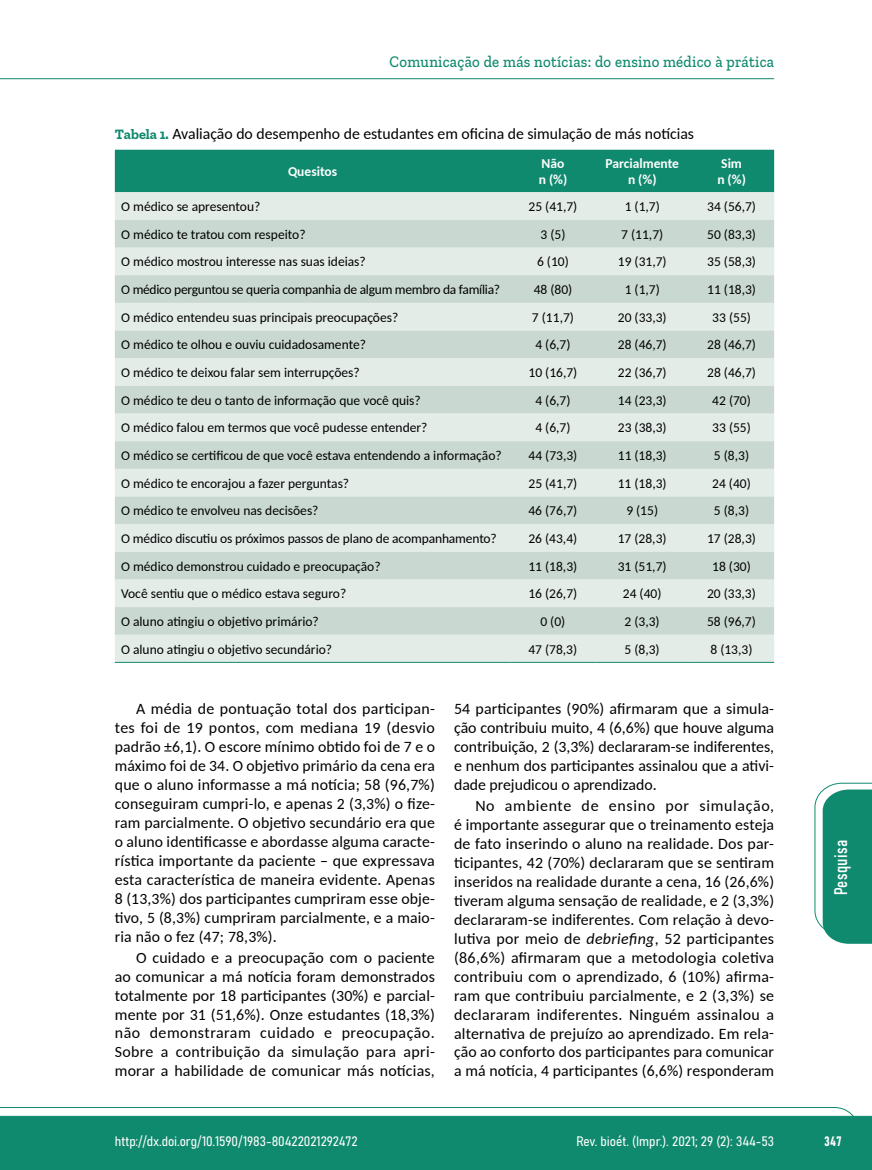
<style>
.page{position:relative;width:872px;height:1170px;background:#fff}
.page>*{position:absolute;margin:0;border:0;box-sizing:border-box;transform-origin:0 0}
.t1{font:18px "Bahnschrift";letter-spacing:.02em;color:#fff}
.t2{font:500 16.5px "Zilla Slab";letter-spacing:.02em;color:#108a6e;scale:.9 1}
.t3{font:15.75px/18.9px "Carlito";color:#000;text-align:justify}
.t4{font:13.5px "Carlito";color:#000}
.t5{font:13.5px "Bahnschrift";color:#fff}
.t6{font:13.5px "Carlito";letter-spacing:-.02em;color:#000}
.t7{font:700 13.5px/16.2px "Carlito";color:#fff}
.s1{font-family:"Zilla Slab";font-weight:700;font-size:14.25px;color:#108a6e}
.s2{font-style:italic}
</style>
<div class="page">
<svg style="left:0;top:1107px;width:859px;height:62px;background:#2e9880"></svg>
<hr style="left:0;top:78px;width:774px;height:1px;background:#108a6e">
<div style="left:115px;top:150px;width:659px;height:42px;background:#108a6e"></div>
<div style="left:115px;top:192px;width:659px;height:470px;background:#e4ece8"></div>
<svg style="left:115px;top:220px;width:659px;height:414px;background:#d5e1db"></svg>
<hr style="left:115px;top:662px;width:395px;height:1px;background:#108a6e">
<hr style="left:510px;top:662px;width:85px;height:1px;background:#108a6e">
<hr style="left:595px;top:662px;width:94px;height:1px;background:#108a6e">
<hr style="left:689px;top:662px;width:85px;height:1px;background:#108a6e">
<svg style="left:814px;top:782px;width:58px;height:161px"></svg>
<p class="t2" style="left:389px;top:53px;width:429px">Comunicação de más notícias: do ensino médico à prática</p>
<p class="t3" style="left:115px;top:124px;width:581px"><span class="s1">Tabela 1.</span> Avaliação do desempenho de estudantes em oficina de simulação de más notícias</p>
<p class="t7" style="left:288px;top:163px;width:51px">Quesitos</p>
<p class="t7" style="left:538px;top:155px;width:30px">Não n (%)</p>
<p class="t7" style="left:605px;top:155px;width:75px;text-align:center">Parcialmente n (%)</p>
<p class="t7" style="left:717px;top:155px;width:30px">Sim n (%)</p>
<p class="t4" style="left:121px;top:197px;width:141px">O médico se apresentou?</p>
<p class="t4" style="left:528px;top:197px;width:50px">25 (41,7)</p>
<p class="t4" style="left:624px;top:197px;width:37px">1 (1,7)</p>
<p class="t4" style="left:707px;top:197px;width:50px">34 (56,7)</p>
<p class="t4" style="left:121px;top:225px;width:186px">O médico te tratou com respeito?</p>
<p class="t4" style="left:540px;top:225px;width:26px">3 (5)</p>
<p class="t4" style="left:621px;top:225px;width:43px">7 (11,7)</p>
<p class="t4" style="left:707px;top:225px;width:50px">50 (83,3)</p>
<p class="t4" style="left:121px;top:253px;width:246px">O médico mostrou interesse nas suas ideias?</p>
<p class="t4" style="left:537px;top:253px;width:33px">6 (10)</p>
<p class="t4" style="left:618px;top:253px;width:50px">19 (31,7)</p>
<p class="t4" style="left:707px;top:253px;width:50px">35 (58,3)</p>
<p class="t6" style="left:121px;top:280px;width:380px">O médico perguntou se queria companhia de algum membro da família?</p>
<p class="t4" style="left:533px;top:280px;width:40px">48 (80)</p>
<p class="t4" style="left:624px;top:280px;width:37px">1 (1,7)</p>
<p class="t4" style="left:707px;top:280px;width:50px">11 (18,3)</p>
<p class="t4" style="left:121px;top:308px;width:279px">O médico entendeu suas principais preocupações?</p>
<p class="t4" style="left:532px;top:308px;width:43px">7 (11,7)</p>
<p class="t4" style="left:618px;top:308px;width:50px">20 (33,3)</p>
<p class="t4" style="left:712px;top:308px;width:40px">33 (55)</p>
<p class="t4" style="left:121px;top:335px;width:246px">O médico te olhou e ouviu cuidadosamente?</p>
<p class="t4" style="left:535px;top:335px;width:37px">4 (6,7)</p>
<p class="t4" style="left:618px;top:335px;width:50px">28 (46,7)</p>
<p class="t4" style="left:707px;top:335px;width:50px">28 (46,7)</p>
<p class="t4" style="left:121px;top:363px;width:240px">O médico te deixou falar sem interrupções?</p>
<p class="t4" style="left:528px;top:363px;width:50px">10 (16,7)</p>
<p class="t4" style="left:618px;top:363px;width:50px">22 (36,7)</p>
<p class="t4" style="left:707px;top:363px;width:50px">28 (46,7)</p>
<p class="t4" style="left:121px;top:391px;width:301px">O médico te deu o tanto de informação que você quis?</p>
<p class="t4" style="left:535px;top:391px;width:37px">4 (6,7)</p>
<p class="t4" style="left:618px;top:391px;width:50px">14 (23,3)</p>
<p class="t4" style="left:712px;top:391px;width:40px">42 (70)</p>
<p class="t4" style="left:121px;top:418px;width:308px">O médico falou em termos que você pudesse entender?</p>
<p class="t4" style="left:535px;top:418px;width:37px">4 (6,7)</p>
<p class="t4" style="left:618px;top:418px;width:50px">23 (38,3)</p>
<p class="t4" style="left:712px;top:418px;width:40px">33 (55)</p>
<p class="t4" style="left:121px;top:446px;width:382px">O médico se certificou de que você estava entendendo a informação?</p>
<p class="t4" style="left:528px;top:446px;width:50px">44 (73,3)</p>
<p class="t4" style="left:618px;top:446px;width:50px">11 (18,3)</p>
<p class="t4" style="left:714px;top:446px;width:37px">5 (8,3)</p>
<p class="t4" style="left:121px;top:474px;width:229px">O médico te encorajou a fazer perguntas?</p>
<p class="t4" style="left:528px;top:474px;width:50px">25 (41,7)</p>
<p class="t4" style="left:618px;top:474px;width:50px">11 (18,3)</p>
<p class="t4" style="left:712px;top:474px;width:40px">24 (40)</p>
<p class="t4" style="left:121px;top:501px;width:199px">O médico te envolveu nas decisões?</p>
<p class="t4" style="left:528px;top:501px;width:50px">46 (76,7)</p>
<p class="t4" style="left:626px;top:501px;width:33px">9 (15)</p>
<p class="t4" style="left:714px;top:501px;width:37px">5 (8,3)</p>
<p class="t4" style="left:121px;top:529px;width:377px">O médico discutiu os próximos passos de plano de acompanhamento?</p>
<p class="t4" style="left:528px;top:529px;width:50px">26 (43,4)</p>
<p class="t4" style="left:618px;top:529px;width:50px">17 (28,3)</p>
<p class="t4" style="left:707px;top:529px;width:50px">17 (28,3)</p>
<p class="t4" style="left:121px;top:557px;width:261px">O médico demonstrou cuidado e preocupação?</p>
<p class="t4" style="left:528px;top:557px;width:50px">11 (18,3)</p>
<p class="t4" style="left:618px;top:557px;width:50px">31 (51,7)</p>
<p class="t4" style="left:712px;top:557px;width:40px">18 (30)</p>
<p class="t4" style="left:121px;top:584px;width:227px">Você sentiu que o médico estava seguro?</p>
<p class="t4" style="left:528px;top:584px;width:50px">16 (26,7)</p>
<p class="t4" style="left:623px;top:584px;width:40px">24 (40)</p>
<p class="t4" style="left:707px;top:584px;width:50px">20 (33,3)</p>
<p class="t4" style="left:121px;top:612px;width:199px">O aluno atingiu o objetivo primário?</p>
<p class="t4" style="left:540px;top:612px;width:26px">0 (0)</p>
<p class="t4" style="left:624px;top:612px;width:37px">2 (3,3)</p>
<p class="t4" style="left:707px;top:612px;width:50px">58 (96,7)</p>
<p class="t4" style="left:121px;top:639px;width:212px">O aluno atingiu o objetivo secundário?</p>
<p class="t4" style="left:528px;top:639px;width:50px">47 (78,3)</p>
<p class="t4" style="left:624px;top:639px;width:37px">5 (8,3)</p>
<p class="t4" style="left:710px;top:639px;width:43px">8 (13,3)</p>
<p class="t3" style="left:115px;top:698px;width:321px;text-indent:21px">A média de pontuação total dos participan&shy;tes foi de 19 pontos, com mediana 19 (desvio padrão ±6,1). O escore mínimo obtido foi de 7 e o máximo foi de 34. O objetivo primário da cena era que o aluno informasse a má notícia; 58 (96,7%) conseguiram cumpri-lo, e apenas 2 (3,3%) o fize&shy;ram parcialmente. O objetivo secundário era que o aluno identificasse e abordasse alguma caracte&shy;rística importante da paciente – que expressava esta característica de maneira evidente. Apenas 8 (13,3%) dos participantes cumpriram esse obje&shy;tivo, 5 (8,3%) cumpriram parcialmente, e a maio&shy;ria não o fez (47; 78,3%).</p>
<p class="t3" style="left:115px;top:947px;width:321px;text-indent:21px">O cuidado e a preocupação com o paciente ao comunicar a má notícia foram demonstrados totalmente por 18 participantes (30%) e parcial&shy;mente por 31 (51,6%). Onze estudantes (18,3%) não demonstraram cuidado e preocupação.<br>Sobre a contribuição da simulação para apri&shy;morar a habilidade de comunicar más notícias,</p>
<p class="t3" style="left:454px;top:698px;width:322px">54 participantes (90%) afirmaram que a simula&shy;ção contribuiu muito, 4 (6,6%) que houve alguma contribuição, 2 (3,3%) declararam-se indiferentes, e nenhum dos participantes assinalou que a ativi&shy;dade prejudicou o aprendizado.</p>
<p class="t3" style="left:454px;top:795px;width:321px;text-indent:21px">No ambiente de ensino por simulação, é importante assegurar que o treinamento esteja de fato inserindo o aluno na realidade. Dos par&shy;ticipantes, 42 (70%) declararam que se sentiram inseridos na realidade durante a cena, 16 (26,6%) tiveram alguma sensação de realidade, e 2 (3,3%) declararam-se indiferentes. Com relação à devo&shy;lutiva por meio de <span class="s2">debriefing</span>, 52 participantes (86,6%) afirmaram que a metodologia coletiva contribuiu com o aprendizado, 6 (10%) afirma&shy;ram que contribuiu parcialmente, e 2 (3,3%) se declararam indiferentes. Ninguém assinalou a alternativa de prejuízo ao aprendizado. Em rela&shy;ção ao conforto dos participantes para comunicar a má notícia, 4 participantes (6,6%) responderam</p>
<p class="t1" style="left:827px;top:895px;width:57px;rotate:-90deg">Pesquisa</p>
<p class="t5" style="left:115px;top:1131px;width:244px">http://dx.doi.org/10.1590/1983-80422021292472</p>
<p class="t5" style="left:576px;top:1131px;width:199px">Rev. bioét. (Impr.). 2021; 29 (2): 344-53</p>
<p class="t5" style="left:824px;top:1130px;width:19px">347</p>
</div>
